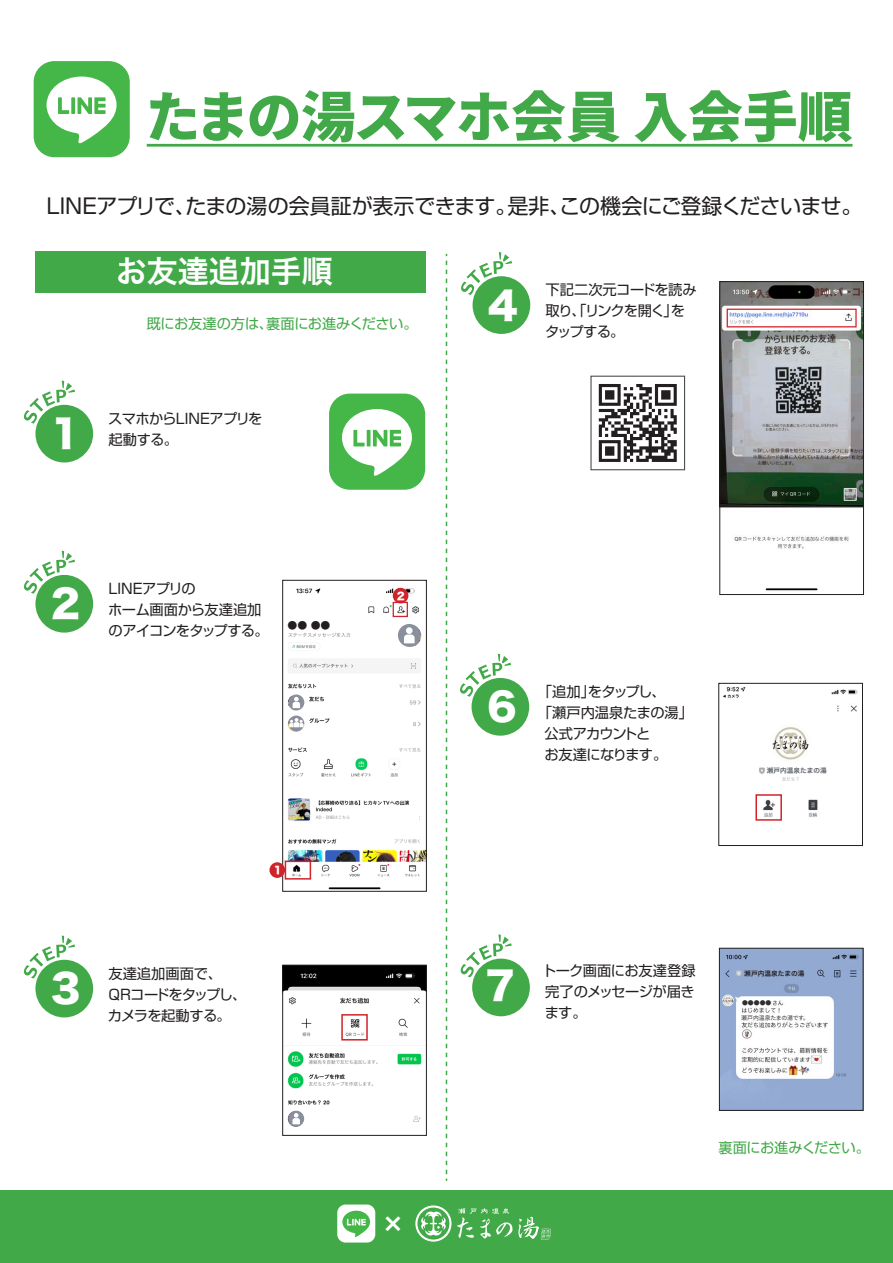
<style>
.page{position:relative;width:893px;height:1263px;background:#fff}
.page>*{position:absolute;margin:0;border:0;box-sizing:border-box;transform-origin:0 0}
.t1{font:800 54.75px "Source Han Sans";letter-spacing:-.015em;color:#42a948}
.t2{font:38.4px "Hiragino Kaku W8 90 msp RKSJ H";color:#fff}
.t3{font:30.9px "Hiragino Kaku W6 90 msp RKSJ H";color:#fff}
.t4{font:24.45px "Hiragino Kaku W6 90 msp RKSJ H";color:#fff}
.t5{font:21px "Shin Go Pro";letter-spacing:-.03em;color:#231f20}
.t6{font:14.25px/21px "Shin Go Pro";letter-spacing:-.035em;color:#231f20}
.t7{font:14.25px "Shin Go Pro";letter-spacing:-.03em;color:#42a948}
.t8{font:14.25px "Shin Go Pro";color:#231f20}
.t9{font:14.25px "Shin Go Pro";letter-spacing:-.075em;color:#231f20}
.t10{font:10.35px "Hiragino Kaku W8 90 msp RKSJ H";color:#fff}
.t11{font:9.9px "Hiragino Kaku W8 90 msp RKSJ H";color:#231f20}
.t12{font:6.6px "Hiragino Kaku W6 90 msp RKSJ H";color:#231f20}
.t13{font:6.6px "Hiragino Kaku W6 90 msp RKSJ H";color:#595d62}
.t14{font:5.85px "Source Han Sans";letter-spacing:-.025em;color:#2e2f30}
.t15{font:800 5.85px "Source Han Sans";color:#2e2f30}
</style>
<div class="page">
<hr style="left:147px;top:144px;width:705px;height:3px;background:#42a948">
<div style="left:34px;top:61px;width:96px;height:96px;background:#45b749;border-radius:21px"></div>
<svg style="left:47px;top:77px;width:70px;height:67px"></svg>
<svg style="left:446px;top:254px;width:1px;height:927px"></svg>
<img style="left:721px;top:950px;width:140px;height:158px">
<div style="left:719px;top:948px;width:144px;height:162px;border:1px solid #231f20"></div>
<div style="left:0;top:1191px;width:893px;height:72px;background:#42a948"></div>
<div style="left:35px;top:405px;width:58px;height:57px;background:#42a948;border-radius:50%"></div>
<svg style="left:24px;top:381px;width:51px;height:43px"></svg>
<div style="left:472px;top:958px;width:58px;height:58px;background:#42a948;border-radius:50%"></div>
<svg style="left:460px;top:934px;width:52px;height:43px"></svg>
<div style="left:337px;top:1204px;width:38px;height:38px;background:#fff;border-radius:8px"></div>
<svg style="left:342px;top:1211px;width:28px;height:26px"></svg>
<svg style="left:415px;top:1205px;width:36px;height:36px"></svg>
<svg style="left:457px;top:1208px;width:94px;height:31px"></svg>
<img style="left:723px;top:687px;width:135px;height:130px">
<div style="left:719px;top:683px;width:144px;height:163px;border:1px solid #231f20"></div>
<div style="left:755px;top:794px;width:27px;height:27px;border:2px solid #d1232a"></div>
<div style="left:472px;top:678px;width:57px;height:58px;background:#42a948;border-radius:50%"></div>
<svg style="left:460px;top:654px;width:51px;height:43px"></svg>
<div style="left:590px;top:376px;width:95px;height:94px;background:#fff;border:1px solid #4a4b4c"></div>
<svg style="left:599px;top:384px;width:78px;height:78px"></svg>
<img style="left:722px;top:283px;width:140px;height:308px">
<div style="left:720px;top:281px;width:144px;height:314px;border:1px solid #231f20"></div>
<div style="left:473px;top:276px;width:57px;height:58px;background:#42a948;border-radius:50%"></div>
<svg style="left:461px;top:252px;width:51px;height:43px"></svg>
<div style="left:35px;top:252px;width:390px;height:41px;background:#42a948"></div>
<div style="left:329px;top:394px;width:96px;height:96px;background:#45b749;border-radius:21px"></div>
<svg style="left:342px;top:409px;width:70px;height:67px"></svg>
<div style="left:35px;top:575px;width:58px;height:58px;background:#42a948;border-radius:50%"></div>
<svg style="left:24px;top:551px;width:51px;height:43px"></svg>
<img style="left:284px;top:587px;width:141px;height:302px">
<div style="left:282px;top:580px;width:145px;height:311px;border:1px solid #231f20"></div>
<div style="left:285px;top:860px;width:26px;height:19px;border:2px solid #d1232a"></div>
<div style="left:35px;top:960px;width:58px;height:57px;background:#42a948;border-radius:50%"></div>
<svg style="left:24px;top:935px;width:51px;height:43px"></svg>
<img style="left:284px;top:967px;width:141px;height:156px">
<div style="left:282px;top:965px;width:145px;height:170px;border:1px solid #231f20"></div>
<div style="left:398px;top:624px;width:23px;height:23px;background:#8a8f9d;border-radius:50%"></div>
<div style="left:406px;top:627px;width:7px;height:7px;background:#fff;border-radius:50%"></div>
<svg style="left:404px;top:634px;width:11px;height:9px"></svg>
<div style="left:287px;top:619px;width:47px;height:12px;background:#fff"></div>
<div style="left:308px;top:703px;width:93px;height:9px;background:#fff"></div>
<div style="left:308px;top:724px;width:99px;height:9px;background:#fff"></div>
<svg style="left:288px;top:694px;width:16px;height:16px"></svg>
<svg style="left:293px;top:697px;width:7px;height:11px"></svg>
<svg style="left:288px;top:715px;width:16px;height:16px"></svg>
<svg style="left:289px;top:718px;width:15px;height:9px"></svg>
<div style="left:393px;top:602px;width:15px;height:15px;border:1px solid #d1232a"></div>
<div style="left:269px;top:862px;width:16px;height:16px;background:#d1232a;border-radius:50%"></div>
<div style="left:393px;top:588px;width:15px;height:15px;background:#d1232a;border-radius:50%"></div>
<svg style="left:288px;top:1111px;width:16px;height:16px"></svg>
<svg style="left:292px;top:1113px;width:8px;height:11px"></svg>
<div style="left:341px;top:1014px;width:27px;height:26px;border:2px solid #d1232a"></div>
<div style="left:307px;top:1113px;width:41px;height:14px;background:#fff"></div>
<div style="left:727px;top:309px;width:130px;height:18px;border:1px solid #d1232a"></div>
<h1 class="t1" style="left:146px;top:86px;width:708px">たまの湯スマホ会員 入会手順</h1>
<h3 class="t5" style="left:47px;top:189px;width:818px">LINEアプリで、たまの湯の会員証が表示できます。是非、この機会にご登録くださいませ。</h3>
<h3 class="t3" style="left:116px;top:256px;width:218px">お友達追加手順</h3>
<p class="t7" style="left:147px;top:312px;width:273px">既にお友達の方は、裏面にお進みください。</p>
<h2 class="t2" style="left:488px;top:285px;width:31px">4</h2>
<p class="t6" style="left:545px;top:277px;width:153px">下記二次元コードを読み取り、「リンクを開く」をタップする。</p>
<h2 class="t2" style="left:51px;top:413px;width:31px">1</h2>
<p class="t6" style="left:108px;top:406px;width:156px">スマホからLINEアプリを起動する。</p>
<h2 class="t2" style="left:51px;top:583px;width:31px">2</h2>
<p class="t6" style="left:108px;top:576px;width:162px">LINEアプリの<br>ホーム画面から友達追加のアイコンをタップする。</p>
<p class="t11" style="left:288px;top:620px;width:44px">●● ●●</p>
<p class="t10" style="left:397px;top:590px;width:10px">2</p>
<h2 class="t2" style="left:487px;top:686px;width:31px">6</h2>
<p class="t6" style="left:538px;top:679px;width:129px">「追加」をタップし、</p>
<p class="t8" style="left:538px;top:701px;width:157px">「瀬戸内温泉たまの湯」</p>
<p class="t9" style="left:545px;top:722px;width:107px">公式アカウントと</p>
<p class="t6" style="left:544px;top:742px;width:124px">お友達になります。</p>
<p class="t13" style="left:767px;top:767px;width:62px">瀬戸内温泉たまの湯</p>
<p class="t10" style="left:274px;top:865px;width:10px">1</p>
<h2 class="t2" style="left:51px;top:968px;width:31px">3</h2>
<p class="t6" style="left:108px;top:961px;width:140px">友達追加画面で、<br>QRコードをタップし、カメラを起動する。</p>
<h2 class="t2" style="left:486px;top:965px;width:31px">7</h2>
<p class="t6" style="left:542px;top:958px;width:155px;text-align:justify">トーク画面にお友達登録完了のメッセージが届きます。</p>
<p class="t12" style="left:744px;top:970px;width:62px">瀬戸内温泉たまの湯</p>
<p class="t15" style="left:742px;top:1000px;width:31px">●●●●●</p>
<p class="t14" style="left:741px;top:1014px;width:69px">瀬戸内温泉たまの湯です。</p>
<p class="t7" style="left:719px;top:1136px;width:153px">裏面にお進みください。</p>
<h3 class="t4" style="left:381px;top:1212px;width:26px">×</h3>
</div>
